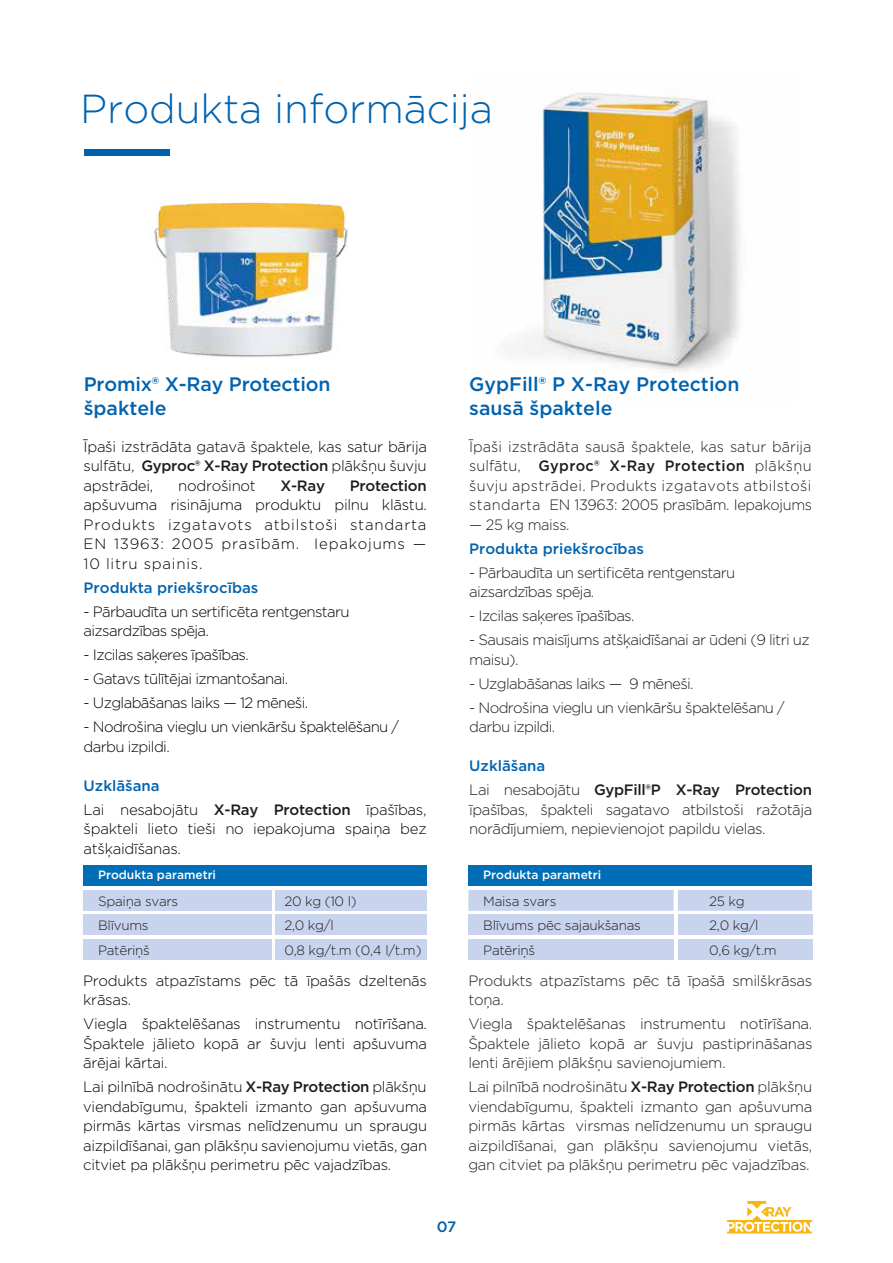
<style>
.page{position:relative;width:893px;height:1263px;background:#fff}
.page>*{position:absolute;margin:0;border:0;box-sizing:border-box;transform-origin:0 0}
.t1{font:300 40.5px "Gotham";letter-spacing:-.005em;color:#0062ae}
.t2{font:500 19.5px/23.4px "Gotham";color:#0062ae}
.t3{font:300 15px/19.5px "Gotham";letter-spacing:-.035em;color:#1d1d1b}
.t4{font:300 15px/19.5px "Gotham";letter-spacing:-.02em;color:#010101;text-align:justify}
.t5{font:300 15px/19.5px "Gotham";letter-spacing:-.045em;color:#010101}
.t6{font:500 15px/24px "Gotham";color:#0062ae}
.t7{font:500 15px/24px "Gotham";letter-spacing:-.02em;color:#1d1d1b}
.t8{font:500 15px "Gotham";color:#0060a8}
.t9{font:300 13.5px/24.6px "Gotham";letter-spacing:-.02em;color:#1d1d1b}
.t10{font:500 12px "Gotham";color:#fff}
.s1{font-weight:500;color:#1d1d1b}
.s2{font-weight:500;color:#0062ae}
.s3{font-weight:500}
.s4{font-weight:300;color:#1d1d1b}
.s5{color:#0062ae}
.s6{font-weight:300}
</style>
<div class="page">
<img style="left:524px;top:92px;width:217px;height:280px">
<img style="left:154px;top:202px;width:194px;height:155px">
<div style="left:83px;top:865px;width:344px;height:21px;background:#006eb7"></div>
<div style="left:83px;top:890px;width:188px;height:21px;background:#c8d3ed"></div>
<div style="left:83px;top:914px;width:188px;height:21px;background:#c8d3ed"></div>
<div style="left:83px;top:939px;width:188px;height:21px;background:#c8d3ed"></div>
<div style="left:276px;top:890px;width:151px;height:21px;background:#c8d3ed"></div>
<div style="left:276px;top:914px;width:151px;height:21px;background:#c8d3ed"></div>
<div style="left:276px;top:939px;width:151px;height:21px;background:#c8d3ed"></div>
<div style="left:468px;top:865px;width:344px;height:21px;background:#006eb7"></div>
<div style="left:468px;top:890px;width:206px;height:21px;background:#c8d3ed"></div>
<div style="left:468px;top:914px;width:206px;height:21px;background:#c8d3ed"></div>
<div style="left:468px;top:939px;width:206px;height:21px;background:#c8d3ed"></div>
<div style="left:678px;top:890px;width:134px;height:21px;background:#c8d3ed"></div>
<div style="left:678px;top:914px;width:134px;height:21px;background:#c8d3ed"></div>
<div style="left:678px;top:939px;width:134px;height:21px;background:#c8d3ed"></div>
<svg style="left:727px;top:1201px;width:85px;height:32px"></svg>
<div style="left:84px;top:149px;width:85px;height:6px;background:#0062ae"></div>
<p class="t1" style="left:80px;top:83px;width:414px">Produkta informācija</p>
<p class="t2" style="left:84px;top:372px;width:248px">Promix® X-Ray Protection špaktele</p>
<p class="t2" style="left:469px;top:372px;width:272px">GypFill® P X-Ray Protection sausā špaktele</p>
<p class="t4" style="left:84px;top:436px;width:345px">Īpaši izstrādāta gatavā špaktele, kas satur bārija sulfātu, <span class="s1">Gyproc® X-Ray Protection</span> plākšņu šuvju apstrādei,</p>
<p class="t4" style="left:178px;top:475px;width:79px">nodrošinot</p>
<p class="t7" style="left:280px;top:473px;width:46px">X-Ray</p>
<p class="t4" style="left:84px;top:475px;width:345px;text-indent:266px"><span class="s1">Protection </span>apšuvuma risinājuma produktu pilnu klāstu.<br>Produkts izgatavots atbilstoši standarta EN 13963: 2005 prasībām. Iepakojums — 10 litru spainis.</p>
<p class="t6" style="left:84px;top:575px;width:176px">Produkta priekšrocības</p>
<p class="t5" style="left:84px;top:601px;width:268px">- Pārbaudīta un sertificēta rentgenstaru aizsardzības spēja.</p>
<p class="t5" style="left:84px;top:645px;width:167px">- Izcilas saķeres īpašības.</p>
<p class="t5" style="left:84px;top:669px;width:206px">- Gatavs tūlītējai izmantošanai.</p>
<p class="t5" style="left:84px;top:693px;width:226px">- Uzglabāšanas laiks — 12 mēneši.</p>
<p class="t5" style="left:84px;top:717px;width:317px">- Nodrošina vieglu un vienkāršu špaktelēšanu / darbu izpildi.</p>
<p class="t4" style="left:84px;top:773px;width:344px;line-height:24px"><span class="s2">Uzklāšana<br></span>Lai nesabojātu <span class="s1">X-Ray Protection</span> īpašības,</p>
<p class="t4" style="left:84px;top:819px;width:345px">špakteli lieto tieši no iepakojuma spaiņa bez atšķaidīšanas.</p>
<p class="t10" style="left:98px;top:867px;width:119px">Produkta parametri</p>
<p class="t9" style="left:98px;top:888px;width:82px">Spaiņa svars<br>Blīvums<br>Patēriņš</p>
<p class="t9" style="left:284px;top:888px;width:139px">20 kg (10 l)<br>2,0 kg/l<br>0,8 kg/t.m (0,4 l/t.m)</p>
<p class="t4" style="left:83px;top:970px;width:345px">Produkts atpazīstams pēc tā īpašās dzeltenās krāsas.</p>
<p class="t4" style="left:83px;top:1014px;width:345px">Viegla špaktelēšanas instrumentu notīrīšana.<br>Špaktele jālieto kopā ar šuvju lenti apšuvuma ārējai kārtai.</p>
<p class="t4" style="left:83px;top:1077px;width:346px">Lai pilnībā nodrošinātu <span class="s1">X-Ray Protection</span> plākšņu viendabīgumu, špakteli izmanto gan apšuvuma pirmās kārtas virsmas nelīdzenumu un spraugu aizpildīšanai, gan plākšņu savienojumu vietās, gan citviet pa plākšņu perimetru pēc vajadzības.</p>
<p class="t3" style="left:469px;top:436px;width:344px;text-align:justify">Īpaši izstrādāta sausā špaktele, kas satur bārija sulfātu, <span class="s3">Gyproc® X-Ray Protection</span> plākšņu šuvju apstrādei. Produkts izgatavots atbilstoši standarta EN 13963: 2005 prasībām. Iepakojums</p>
<p class="t6" style="left:469px;top:512px;width:176px"><span class="s4">— 25 kg maiss.<br></span>Produkta priekšrocības</p>
<p class="t3" style="left:469px;top:562px;width:268px">- Pārbaudīta un sertificēta rentgenstaru aizsardzības spēja.</p>
<p class="t3" style="left:469px;top:606px;width:167px">- Izcilas saķeres īpašības.</p>
<p class="t3" style="left:469px;top:630px;width:342px">- Sausais maisījums atšķaidīšanai ar ūdeni (9 litri uz maisu).</p>
<p class="t3" style="left:469px;top:673px;width:226px">- Uzglabāšanas laiks — 9 mēneši.</p>
<p class="t3" style="left:469px;top:697px;width:317px">- Nodrošina vieglu un vienkāršu špaktelēšanu / darbu izpildi.</p>
<p class="t7" style="left:469px;top:754px;width:344px"><span class="s5">Uzklāšana<br></span><span class="s6">Lai nesabojātu</span> GypFill®P X-Ray Protection</p>
<p class="t3" style="left:469px;top:799px;width:344px">īpašības, špakteli sagatavo atbilstoši ražotāja norādījumiem, nepievienojot papildu vielas.</p>
<p class="t10" style="left:483px;top:867px;width:119px">Produkta parametri</p>
<p class="t9" style="left:483px;top:888px;width:159px">Maisa svars<br>Blīvums pēc sajaukšanas<br>Patēriņš</p>
<p class="t9" style="left:709px;top:888px;width:69px">25 kg<br>2,0 kg/l<br>0,6 kg/t.m</p>
<p class="t3" style="left:468px;top:970px;width:345px">Produkts atpazīstams pēc tā īpašā smilškrāsas toņa.</p>
<p class="t3" style="left:468px;top:1014px;width:346px;text-align:justify">Viegla špaktelēšanas instrumentu notīrīšana.<br>Špaktele jālieto kopā ar šuvju pastiprināšanas lenti ārējiem plākšņu savienojumiem.</p>
<p class="t3" style="left:468px;top:1077px;width:346px;text-align:justify">Lai pilnībā nodrošinātu <span class="s3">X-Ray Protection</span> plākšņu viendabīgumu, špakteli izmanto gan apšuvuma pirmās kārtas virsmas nelīdzenumu un spraugu aizpildīšanai, gan plākšņu savienojumu vietās, gan citviet pa plākšņu perimetru pēc vajadzības.</p>
<p class="t8" style="left:437px;top:1217px;width:21px">07</p>
</div>
